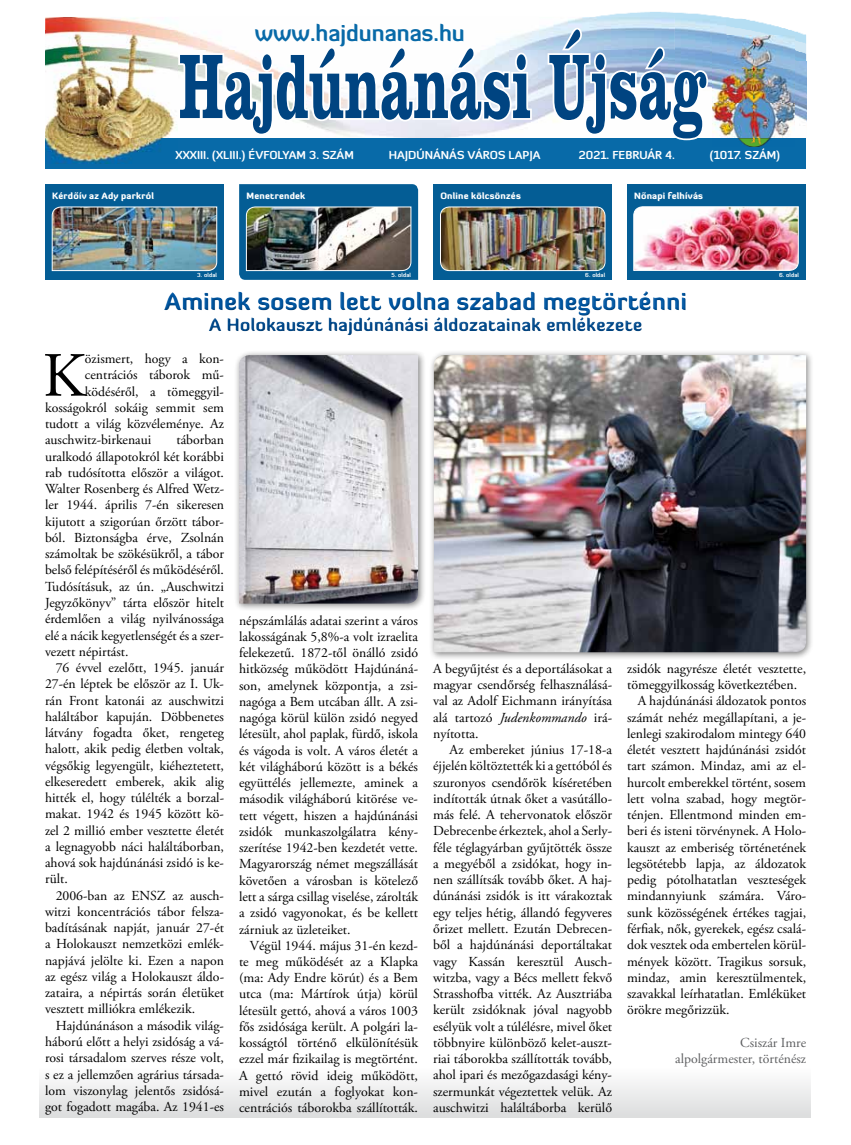
<style>
.page{position:relative;width:851px;height:1145px;background:#fff}
.page>*{position:absolute;margin:0;border:0;box-sizing:border-box;transform-origin:0 0}
.t1{font:62.75px "Adobe Garamond Pro";color:#000}
.t2{font:900 23.75px "Diavlo";color:#0057a3}
.t3{font:700 22.62px "Diavlo";color:#086aa8}
.t4{font:900 17.5px "Diavlo";color:#004a8d}
.t5{font:13.75px/16.2px "Adobe Garamond Pro";color:#000;text-align:justify}
.t6{font:13.75px/16.2px "Adobe Garamond Pro";color:#5f6062;text-align:right}
.t7{font:700 11.25px "Diavlo";color:#fff}
.t8{font:900 8.88px "Diavlo";letter-spacing:.02em;color:#fff}
.t9{font:900 8.88px "Diavlo";letter-spacing:.02em;color:#fff;scale:1.06 1}
.t10{font:700 5.62px "Diavlo";letter-spacing:.02em;color:#fff}
.s1{font-style:italic}
</style>
<div class="page">
<div style="left:40px;top:1063px;width:771px;height:54px;background:linear-gradient(to bottom,#fff,#dddede)"></div>
<img style="left:595px;top:12px;width:147px;height:7px">
<img style="left:674px;top:19px;width:52px;height:69px">
<img style="left:726px;top:19px;width:80px;height:42px">
<img style="left:794px;top:61px;width:12px;height:62px">
<img style="left:45px;top:17px;width:629px;height:33px">
<img style="left:343px;top:50px;width:204px;height:88px">
<div style="left:45px;top:138px;width:761px;height:31px;background:#086aa8"></div>
<img style="left:712px;top:36px;width:82px;height:110px">
<img style="left:45px;top:30px;width:133px;height:133px">
<svg style="left:178px;top:44px;width:353px;height:91px"></svg>
<svg style="left:547px;top:28px;width:161px;height:112px"></svg>
<div style="left:627px;top:184px;width:178px;height:96px;background:#045d95"></div>
<div style="left:45px;top:184px;width:179px;height:96px;background:#045d95"></div>
<img style="left:633px;top:206px;width:165px;height:65px">
<div style="left:433px;top:184px;width:179px;height:96px;background:#045d95"></div>
<img style="left:52px;top:207px;width:165px;height:64px">
<img style="left:239px;top:184px;width:179px;height:96px">
<img style="left:440px;top:207px;width:165px;height:63px">
<div style="left:440px;top:207px;width:165px;height:64px;border:1px solid #fff;border-radius:9px"></div>
<div style="left:163px;top:291px;width:524px;height:46px;background:#000;opacity:.4"></div>
<div style="left:233px;top:349px;width:193px;height:262px;background:#000;opacity:.5"></div>
<img style="left:239px;top:355px;width:179px;height:248px">
<div style="left:428px;top:349px;width:386px;height:311px;background:#000;opacity:.5"></div>
<img style="left:434px;top:355px;width:372px;height:297px">
<h3 class="t3" style="left:255px;top:19px;width:212px">www.hajdunanas.hu</h3>
<p class="t8" style="left:52px;top:190px;width:103px">Kérdőív az Ady parkról</p>
<p class="t7" style="left:175px;top:147px;width:180px">XXXIII. (XLIII.) ÉVFOLYAM 3. SZÁM</p>
<p class="t7" style="left:389px;top:147px;width:153px">HAJDÚNÁNÁS VÁROS LAPJA</p>
<p class="t7" style="left:578px;top:147px;width:97px">2021. FEBRUÁR 4.</p>
<p class="t7" style="left:709px;top:147px;width:72px">(1017. SZÁM)</p>
<p class="t8" style="left:246px;top:190px;width:60px">Menetrendek</p>
<p class="t8" style="left:440px;top:190px;width:82px">Online kölcsönzés</p>
<p class="t8" style="left:634px;top:190px;width:70px">Nőnapi felhívás</p>
<p class="t9" style="left:634px;top:190px;width:135px">Virágz k a hajdúnánási néptánc</p>
<p class="t10" style="left:197px;top:271px;width:21px">3. oldal</p>
<p class="t10" style="left:391px;top:271px;width:21px">5. oldal</p>
<p class="t10" style="left:585px;top:271px;width:21px">6. oldal</p>
<p class="t10" style="left:778px;top:271px;width:21px">6. oldal</p>
<h2 class="t2" style="left:164px;top:286px;width:524px">Aminek sosem lett volna szabad megtörténni</h2>
<p class="t4" style="left:209px;top:313px;width:435px">A Holokauszt hajdúnánási áldozatainak emlékezete</p>
<h1 class="t1" style="left:43px;top:338px;width:44px">K</h1>
<p class="t5" style="left:85px;top:351px;width:140px">özismert, hogy a kon-</p>
<p class="t5" style="left:85px;top:367px;width:140px">centrációs táborok mű-</p>
<p class="t5" style="left:85px;top:383px;width:140px">ködéséről, a tömeggyil-</p>
<p class="t5" style="left:45px;top:400px;width:180px">kosságokról sokáig semmit sem</p>
<p class="t5" style="left:45px;top:416px;width:180px">tudott a világ közvéleménye. Az</p>
<p class="t5" style="left:45px;top:432px;width:108px">auschwitz-birkenaui</p>
<p class="t5" style="left:45px;top:432px;width:180px;text-indent:131px">táborban uralkodó állapotokról két korábbi rab tudósította először a világot.<br>Walter Rosenberg és Alfred Wetz&shy;ler 1944. április 7-én sikeresen kijutott a szigorúan őrzött tábor&shy;ból. Biztonságba érve, Zsolnán számoltak be szökésükről, a tábor belső felépítéséről és működéséről.<br>Tudósításuk, az ún. „Auschwitzi Jegyzőkönyv” tárta először hitelt érdemlően a világ nyilvánossága elé a nácik kegyetlenségét és a szer&shy;vezett népirtást.</p>
<p class="t5" style="left:45px;top:660px;width:180px;text-indent:11px">76 évvel ezelőtt, 1945. január 27-én léptek be először az I. Uk&shy;rán Front katonái az auschwitzi haláltábor kapuján. Döbbenetes látvány fogadta őket, rengeteg halott, akik pedig életben voltak, végsőkig legyengült, kiéheztetett, elkeseredett emberek, akik alig hitték el, hogy túlélték a borzal&shy;makat. 1942 és 1945 között kö&shy;zel 2 millió ember vesztette életét a legnagyobb náci haláltáborban, ahová sok hajdúnánási zsidó is ke&shy;rült.</p>
<p class="t5" style="left:45px;top:887px;width:180px;text-indent:11px">2006-ban az ENSZ az ausch&shy;witzi koncentrációs tábor felsza&shy;badításának napját, január 27-ét a Holokauszt nemzetközi emlék&shy;napjává jelölte ki. Ezen a napon az egész világ a Holokauszt áldo&shy;zataira, a népirtás során életüket vesztett milliókra emlékezik.</p>
<p class="t5" style="left:45px;top:1017px;width:180px;text-indent:11px">Hajdúnánáson a második világ&shy;háború előtt a helyi zsidóság a vá&shy;rosi társadalom szerves része volt, s ez a jellemzően agrárius társada&shy;lom viszonylag jelentős zsidósá&shy;got fogadott magába. Az 1941-es</p>
<p class="t5" style="left:239px;top:612px;width:180px">népszámlálás adatai szerint a város lakosságának 5,8%-a volt izraelita felekezetű. 1872-től önálló zsidó hitközség működött Hajdúnáná&shy;son, amelynek központja, a zsi&shy;nagóga a Bem utcában állt. A zsi&shy;nagóga körül külön zsidó negyed létesült, ahol paplak, fürdő, iskola és vágoda is volt. A város életét a két világháború között is a békés együttélés jellemezte, aminek a második világháború kitörése ve&shy;tett végett, hiszen a hajdúnánási zsidók munkaszolgálatra kény&shy;szerítése 1942-ben kezdetét vette.<br>Magyarország német megszállását követően a városban is kötelező lett a sárga csillag viselése, zárolták a zsidó vagyonokat, és be kellett zárniuk az üzleteiket.</p>
<p class="t5" style="left:239px;top:937px;width:180px;text-indent:11px">Végül 1944. május 31-én kezd&shy;te meg működését az a Klapka (ma: Ady Endre körút) és a Bem utca (ma: Mártírok útja) körül létesült gettó, ahová a város 1003 fős zsidósága került. A polgári la&shy;kosságtól történő elkülönítésük ezzel már fizikailag is megtörtént.<br>A gettó rövid ideig működött, mivel ezután a foglyokat kon&shy;centrációs táborokba szállították.</p>
<p class="t5" style="left:433px;top:661px;width:180px">A begyűjtést és a deportálásokat a magyar csendőrség felhasználásá&shy;val az Adolf Eichmann irányítása alá tartozó <span class="s1">Judenkommando</span> irá&shy;nyította.</p>
<p class="t5" style="left:433px;top:742px;width:180px;text-indent:16px">Az embereket június 17-18-a éjjelén költöztették ki a gettóból és szuronyos csendőrök kíséretében indították útnak őket a vasútállo&shy;más felé. A tehervonatok először Debrecenbe érkeztek, ahol a Serly&shy;féle téglagyárban gyűjtötték össze a megyéből a zsidókat, hogy in&shy;nen szállítsák tovább őket. A haj&shy;dúnánási zsidók is itt várakoztak egy teljes hétig, állandó fegyveres őrizet mellett. Ezután Debrecen&shy;ből a hajdúnánási deportáltakat vagy Kassán keresztül Ausch&shy;witzba, vagy a Bécs mellett fekvő Strasshofba vitték. Az Ausztriába került zsidóknak jóval nagyobb esélyük volt a túlélésre, mivel őket többnyire különböző kelet-auszt&shy;riai táborokba szállították tovább, ahol ipari és mezőgazdasági kény&shy;szermunkát végeztettek velük. Az auschwitzi haláltáborba kerülő</p>
<p class="t5" style="left:627px;top:661px;width:180px">zsidók nagyrésze életét vesztette,</p>
<p class="t5" style="left:627px;top:677px;width:171px">tömeggyilkosság következtében.</p>
<p class="t5" style="left:637px;top:693px;width:170px">A hajdúnánási áldozatok pontos</p>
<p class="t5" style="left:627px;top:709px;width:180px">számát nehéz megállapítani, a je-</p>
<p class="t5" style="left:627px;top:726px;width:180px">lenlegi szakirodalom mintegy 640</p>
<p class="t5" style="left:627px;top:742px;width:180px">életét vesztett hajdúnánási zsidót</p>
<p class="t5" style="left:627px;top:758px;width:180px">tart számon. Mindaz, ami az el-</p>
<p class="t5" style="left:627px;top:774px;width:180px">hurcolt emberekkel történt, sosem</p>
<p class="t5" style="left:627px;top:791px;width:180px">lett volna szabad, hogy megtör-</p>
<p class="t5" style="left:627px;top:807px;width:180px">ténjen. Ellentmond minden em-</p>
<p class="t5" style="left:627px;top:823px;width:180px">beri és isteni törvénynek. A Holo-</p>
<p class="t5" style="left:627px;top:839px;width:180px">kauszt az emberiség történetének</p>
<p class="t5" style="left:627px;top:856px;width:180px">legsötétebb lapja, az áldozatok</p>
<p class="t5" style="left:627px;top:872px;width:180px">pedig pótolhatatlan veszteségek</p>
<p class="t5" style="left:627px;top:888px;width:180px">mindannyiunk számára. Váro-</p>
<p class="t5" style="left:627px;top:904px;width:180px">sunk közösségének értékes tagjai,</p>
<p class="t5" style="left:627px;top:921px;width:180px">férfiak, nők, gyerekek, egész csalá-</p>
<p class="t5" style="left:627px;top:937px;width:180px">dok vesztek oda embertelen körül-</p>
<p class="t5" style="left:627px;top:953px;width:180px">mények között. Tragikus sorsuk,</p>
<p class="t5" style="left:627px;top:969px;width:180px">mindaz, amin keresztülmentek,</p>
<p class="t5" style="left:627px;top:986px;width:180px">szavakkal leírhatatlan. Emléküket</p>
<p class="t5" style="left:627px;top:1002px;width:104px">örökre megőrizzük.</p>
<p class="t6" style="left:675px;top:1034px;width:132px">Csiszár Imre alpolgármester, történész</p>
</div>
